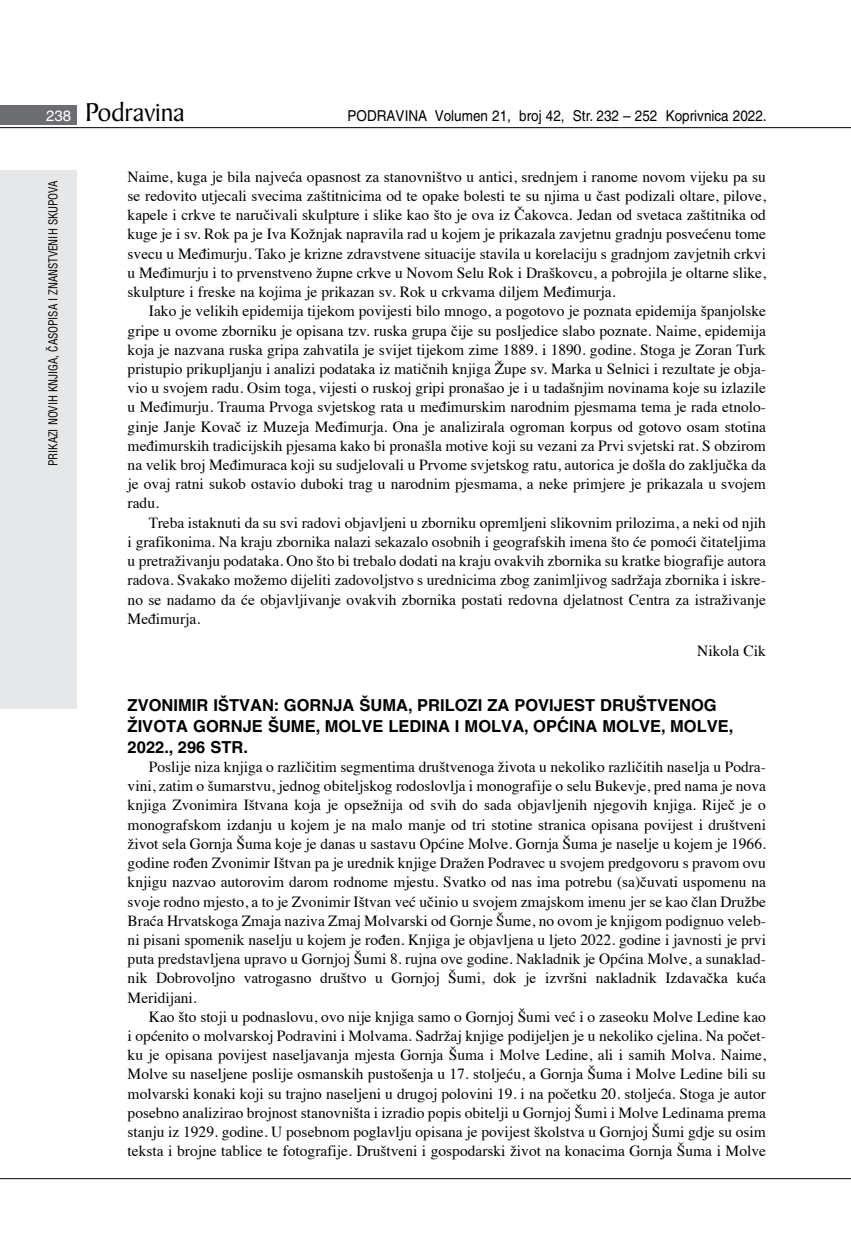
<style>
.page{position:relative;width:851px;height:1234px;background:#fff}
.page>*{position:absolute;margin:0;border:0;box-sizing:border-box;transform-origin:0 0}
.t1{font:27.6px "Baker Signet BT";color:#000}
.t2{font:700 16.5px/21px "Helvetica LT Skin 29";color:#000}
.t3{font:15.45px/19.2px "Times";color:#000;text-align:justify}
.t4{font:15px "Helvetica LT Skin 29";color:#000;scale:.9 1}
.t5{font:condensed 12px "Helvetica LT Skin 29";letter-spacing:-.005em;color:#000;scale:.95 1}
.s1{font-family:"Helvetica LT Skin 29";font-size:15px;color:#fff}
</style>
<div class="page">
<div style="left:0;top:170px;width:77px;height:538px;background:#e6e7e8"></div>
<div style="left:0;top:105px;width:77px;height:19px;background:#6d6e71"></div>
<hr style="left:0;top:127px;width:850px;height:1px;background:#000">
<hr style="left:0;top:1177px;width:850px;height:1px;background:#000">
<h1 class="t1" style="left:46px;top:95px;width:140px"><span class="s1">238</span> Podravina</h1>
<p class="t4" style="left:347px;top:107px;width:467px">PODRAVINA Volumen 21, broj 42, Str. 232 – 252 Koprivnica 2022.</p>
<p class="t5" style="left:46px;top:466px;width:302px;rotate:-90deg">PRIKAZI NOVIH KNJIGA, ČASOPISA I ZNANSTVENIH SKUPOVA</p>
<p class="t3" style="left:128px;top:166px;width:639px">Naime, kuga je bila najveća opasnost za stanovništvo u antici, srednjem i ranome novom vijeku pa su se redovito utjecali svecima zaštitnicima od te opake bolesti te su njima u čast podizali oltare, pilove, kapele i crkve te naručivali skulpture i slike kao što je ova iz Čakovca. Jedan od svetaca zaštitnika od kuge je i sv. Rok pa je Iva Kožnjak napravila rad u kojem je prikazala zavjetnu gradnju posvećenu tome svecu u Međimurju. Tako je krizne zdravstvene situacije stavila u korelaciju s gradnjom zavjetnih crkvi u Međimurju i to prvenstveno župne crkve u Novom Selu Rok i Draškovcu, a pobrojila je oltarne slike, skulpture i freske na kojima je prikazan sv. Rok u crkvama diljem Međimurja.</p>
<p class="t3" style="left:128px;top:300px;width:639px;text-indent:21px">Iako je velikih epidemija tijekom povijesti bilo mnogo, a pogotovo je poznata epidemija španjolske gripe u ovome zborniku je opisana tzv. ruska grupa čije su posljedice slabo poznate. Naime, epidemija koja je nazvana ruska gripa zahvatila je svijet tijekom zime 1889. i 1890. godine. Stoga je Zoran Turk pristupio prikupljanju i analizi podataka iz matičnih knjiga Župe sv. Marka u Selnici i rezultate je obja&shy;vio u svojem radu. Osim toga, vijesti o ruskoj gripi pronašao je i u tadašnjim novinama koje su izlazile u Međimurju. Trauma Prvoga svjetskog rata u međimurskim narodnim pjesmama tema je rada etnolo&shy;ginje Janje Kovač iz Muzeja Međimurja. Ona je analizirala ogroman korpus od gotovo osam stotina međimurskih tradicijskih pjesama kako bi pronašla motive koji su vezani za Prvi svjetski rat. S obzirom na velik broj Međimuraca koji su sudjelovali u Prvome svjetskog ratu, autorica je došla do zaključka da je ovaj ratni sukob ostavio duboki trag u narodnim pjesmama, a neke primjere je prikazala u svojem radu.</p>
<p class="t3" style="left:128px;top:511px;width:639px;text-indent:21px">Treba istaknuti da su svi radovi objavljeni u zborniku opremljeni slikovnim prilozima, a neki od njih i grafikonima. Na kraju zbornika nalazi sekazalo osobnih i geografskih imena što će pomoći čitateljima u pretraživanju podataka. Ono što bi trebalo dodati na kraju ovakvih zbornika su kratke biografije autora radova. Svakako možemo dijeliti zadovoljstvo s urednicima zbog zanimljivog sadržaja zbornika i iskre&shy;no se nadamo da će objavljivanje ovakvih zbornika postati redovna djelatnost Centra za istraživanje Međimurja.</p>
<p class="t3" style="left:697px;top:639px;width:70px">Nikola Cik</p>
<p class="t2" style="left:128px;top:694px;width:607px">ZVONIMIR IŠTVAN: GORNJA ŠUMA, PRILOZI ZA POVIJEST DRUŠTVENOG<br>ŽIVOTA GORNJE ŠUME, MOLVE LEDINA I MOLVA, OPĆINA MOLVE, MOLVE,<br>2022., 296 STR.</p>
<p class="t3" style="left:128px;top:755px;width:639px;text-indent:21px">Poslije niza knjiga o različitim segmentima društvenoga života u nekoliko različitih naselja u Podra&shy;vini, zatim o šumarstvu, jednog obiteljskog rodoslovlja i monografije o selu Bukevje, pred nama je nova knjiga Zvonimira Ištvana koja je opsežnija od svih do sada objavljenih njegovih knjiga. Riječ je o monografskom izdanju u kojem je na malo manje od tri stotine stranica opisana povijest i društveni život sela Gornja Šuma koje je danas u sastavu Općine Molve. Gornja Šuma je naselje u kojem je 1966. godine rođen Zvonimir Ištvan pa je urednik knjige Dražen Podravec u svojem predgovoru s pravom ovu knjigu nazvao autorovim darom rodnome mjestu. Svatko od nas ima potrebu (sa)čuvati uspomenu na svoje rodno mjesto, a to je Zvonimir Ištvan već učinio u svojem zmajskom imenu jer se kao član Družbe Braća Hrvatskoga Zmaja naziva Zmaj Molvarski od Gornje Šume, no ovom je knjigom podignuo veleb&shy;ni pisani spomenik naselju u kojem je rođen. Knjiga je objavljena u ljeto 2022. godine i javnosti je prvi puta predstavljena upravo u Gornjoj Šumi 8. rujna ove godine. Nakladnik je Općina Molve, a sunaklad&shy;nik Dobrovoljno vatrogasno društvo u Gornjoj Šumi, dok je izvršni nakladnik Izdavačka kuća Meridijani.</p>
<p class="t3" style="left:128px;top:1005px;width:639px;text-indent:21px">Kao što stoji u podnaslovu, ovo nije knjiga samo o Gornjoj Šumi već i o zaseoku Molve Ledine kao i općenito o molvarskoj Podravini i Molvama. Sadržaj knjige podijeljen je u nekoliko cjelina. Na počet&shy;ku je opisana povijest naseljavanja mjesta Gornja Šuma i Molve Ledine, ali i samih Molva. Naime, Molve su naseljene poslije osmanskih pustošenja u 17. stoljeću, a Gornja Šuma i Molve Ledine bili su molvarski konaki koji su trajno naseljeni u drugoj polovini 19. i na početku 20. stoljeća. Stoga je autor posebno analizirao brojnost stanovništa i izradio popis obitelji u Gornjoj Šumi i Molve Ledinama prema stanju iz 1929. godine. U posebnom poglavlju opisana je povijest školstva u Gornjoj Šumi gdje su osim teksta i brojne tablice te fotografije. Društveni i gospodarski život na konacima Gornja Šuma i Molve</p>
</div>
